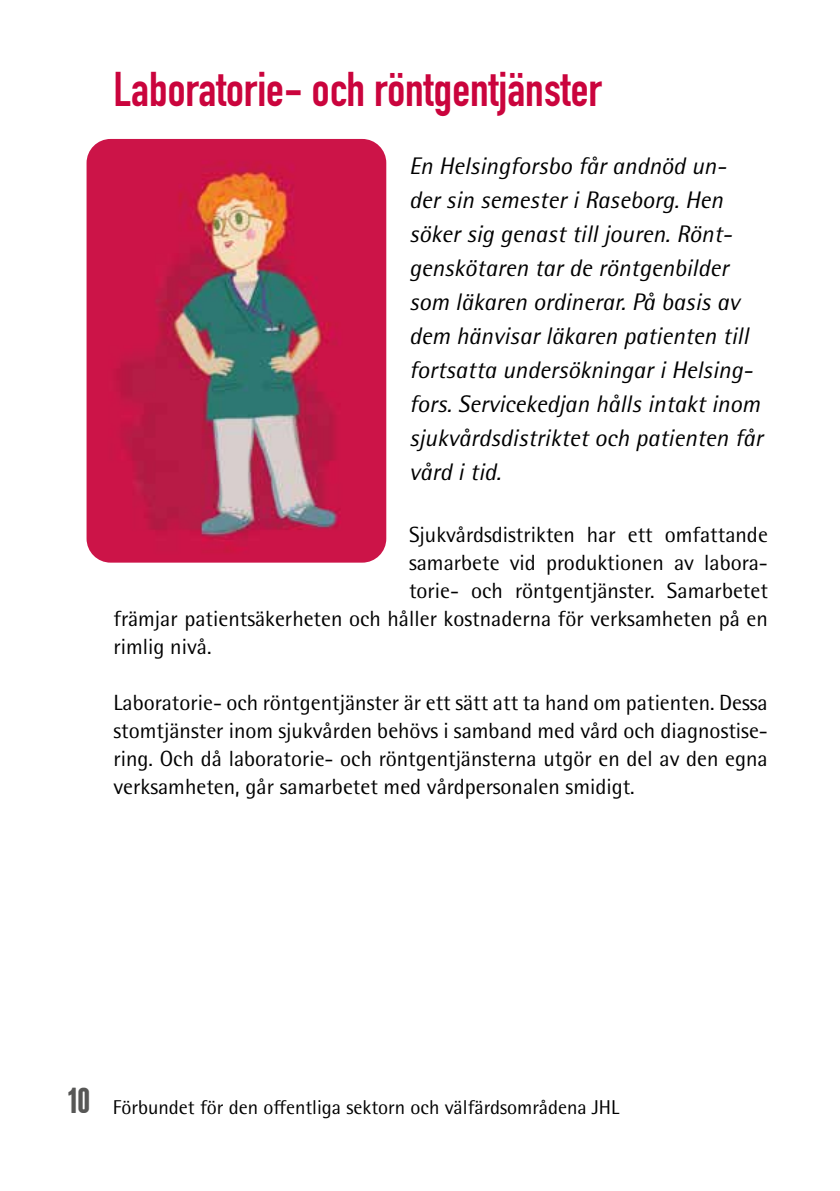
<style>
.page{position:relative;width:840px;height:1191px;background:#fff}
.page>*{position:absolute;margin:0;border:0;box-sizing:border-box;transform-origin:0 0}
.t1{font:48px "DIN Engschrift Std";color:#ca043d}
.t2{font:italic 24px/34px "Rotis Semi Sans Std";color:#000}
.t3{font:22px/28px "Rotis Semi Sans Std";color:#000;text-align:justify}
.t4{font:20px "Rotis Semi Sans Std";color:#000}
.s1{font-family:"Franchise";font-weight:700;font-size:36px;color:#575756}
</style>
<div class="page">
<img style="left:86px;top:139px;width:300px;height:423px">
<h1 class="t1" style="left:113px;top:61px;width:489px">Laboratorie- och röntgentjänster</h1>
<p class="t2" style="left:409px;top:149px;width:355px">En Helsingforsbo får andnöd un&shy;der sin semester i Raseborg. Hen söker sig genast till jouren. Rönt&shy;genskötaren tar de röntgenbilder som läkaren ordinerar. På basis av dem hänvisar läkaren patienten till fortsatta undersökningar i Helsing&shy;fors. Servicekedjan hålls intakt inom sjukvårdsdistriktet och patienten får vård i tid.</p>
<p class="t3" style="left:409px;top:520px;width:360px">Sjukvårdsdistrikten har ett omfattande</p>
<p class="t3" style="left:409px;top:548px;width:360px">samarbete vid produktionen av labora-</p>
<p class="t3" style="left:409px;top:576px;width:360px">torie- och röntgentjänster. Samarbetet</p>
<p class="t3" style="left:113px;top:604px;width:655px">främjar patientsäkerheten och håller kostnaderna för verksamheten på en</p>
<p class="t3" style="left:113px;top:632px;width:99px">rimlig nivå.</p>
<p class="t3" style="left:113px;top:688px;width:655px">Laboratorie- och röntgentjänster är ett sätt att ta hand om patienten. Dessa stomtjänster inom sjukvården behövs i samband med vård och diagnostise&shy;ring. Och då laboratorie- och röntgentjänsterna utgör en del av den egna verksamheten, går samarbetet med vårdpersonalen smidigt.</p>
<p class="t4" style="left:67px;top:1095px;width:553px"><span class="s1">10</span> Förbundet för den offentliga sektorn och välfärdsområdena JHL</p>
</div>
